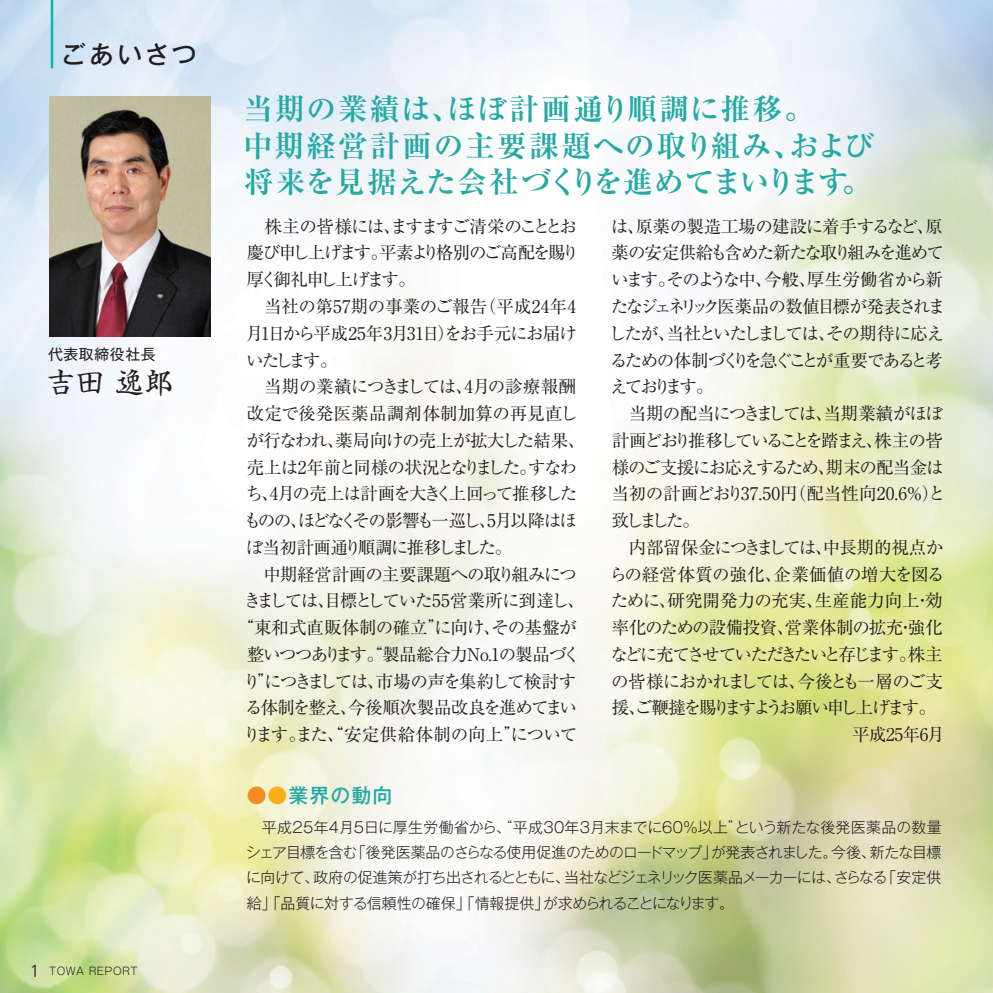
<style>
.page{position:relative;width:993px;height:993px;background:#fff}
.page>*{position:absolute;margin:0;border:0;box-sizing:border-box;transform-origin:0 0}
.t1{font:700 29.75px/36.8px "Ryumin Pro";letter-spacing:.045em;color:#24aaa5}
.t2{font:28px "Shinsei Kai Pro CBSK1";color:#231f20}
.t3{font:500 24.85px "Gothic MB101 Pro";letter-spacing:.115em;color:#231f20}
.t4{font:500 19.95px "Gothic MB101 Pro";letter-spacing:.05em;color:#24aaa5}
.t5{font:17.5px "Ryumin Pro";letter-spacing:-.06em;color:#231f20}
.t6{font:17.5px "Ryumin Pro";letter-spacing:-.08em;color:#231f20}
.t7{font:17.5px "Ryumin Pro";letter-spacing:-.125em;color:#231f20}
.t8{font:17.5px "Ryumin Pro";letter-spacing:-.145em;color:#231f20}
.t9{font:17.5px "Ryumin Pro";letter-spacing:.01em;color:#231f20}
.t10{font:17.5px "Ryumin Pro";letter-spacing:-.09em;color:#231f20}
.t11{font:17.5px "Ryumin Pro";letter-spacing:-.025em;color:#231f20}
.t12{font:17.5px "Ryumin Pro";letter-spacing:-.005em;color:#231f20}
.t13{font:17.5px "Ryumin Pro";letter-spacing:-.11em;color:#231f20}
.t14{font:17.5px "Ryumin Pro";letter-spacing:-.105em;color:#231f20}
.t15{font:17.5px "Ryumin Pro";letter-spacing:-.095em;color:#231f20}
.t16{font:17.5px "Ryumin Pro";letter-spacing:-.015em;color:#231f20}
.t17{font:17.5px "Ryumin Pro";letter-spacing:-.1em;color:#231f20}
.t18{font:17.5px "Ryumin Pro";letter-spacing:-.14em;color:#231f20}
.t19{font:17.5px "Ryumin Pro";letter-spacing:-.135em;color:#231f20}
.t20{font:17.5px "Ryumin Pro";letter-spacing:-.035em;color:#231f20}
.t21{font:17.5px "Ryumin Pro";color:#231f20}
.t22{font:17.5px "Ryumin Pro";letter-spacing:-.085em;color:#231f20}
.t23{font:17.5px "Ryumin Pro";letter-spacing:-.03em;color:#231f20}
.t24{font:17.5px "Ryumin Pro";letter-spacing:.005em;color:#231f20}
.t25{font:17.5px "Ryumin Pro";letter-spacing:-.02em;color:#231f20}
.t26{font:17.5px "Ryumin Pro";letter-spacing:-.16em;color:#231f20}
.t27{font:300 14.88px/25.4px "Gothic MB101 Pro";letter-spacing:-.045em;color:#231f20;text-align:justify}
.t28{font:14.88px "Gothic MB101 Pro";letter-spacing:.04em;color:#231f20}
.t29{font:300 10.5px "Gothic MB101 Pro";letter-spacing:.05em;color:#231f20}
.s1{font-family:"Frutiger LT Std";font-size:17.5px}
.s2{color:#f68b1f}
.s3{color:#faaf18}
</style>
<div class="page">
<img style="left:0;top:0;width:992px;height:992px">
<hr style="left:51px;top:0;width:2px;height:68px;background:#03b9ac">
<img style="left:49px;top:97px;width:161px;height:239px">
<h3 class="t3" style="left:61px;top:34px;width:137px">ごあいさつ</h3>
<p class="t28" style="left:48px;top:342px;width:109px">代表取締役社長</p>
<h2 class="t2" style="left:47px;top:360px;width:127px">吉田 逸郎</h2>
<p class="t29" style="left:30px;top:961px;width:109px"><span class="s1">1</span> TOWA REPORT</p>
<h1 class="t1" style="left:243px;top:88px;width:632px">当期の業績は、ほぼ計画通り順調に推移。<br>中期経営計画の主要課題への取り組み、および将来を見据えた会社づくりを進めてまいります。</h1>
<p class="t10" style="left:246px;top:212px;width:332px">　株主の皆様には、ますますご清栄のこととお</p>
<p class="t7" style="left:246px;top:239px;width:334px">慶び申し上げます。平素より格別のご高配を賜り</p>
<p class="t26" style="left:246px;top:266px;width:171px">厚く御礼申し上げます。</p>
<p class="t9" style="left:246px;top:292px;width:331px">　当社の第57期の事業のご報告（平成24年4</p>
<p class="t5" style="left:246px;top:319px;width:332px">月1日から平成25年3月31日）をお手元にお届け</p>
<p class="t5" style="left:246px;top:346px;width:93px">いたします。</p>
<p class="t20" style="left:246px;top:373px;width:331px">　当期の業績につきましては、4月の診療報酬</p>
<p class="t9" style="left:246px;top:399px;width:332px">改定で後発医薬品調剤体制加算の再見直し</p>
<p class="t5" style="left:246px;top:426px;width:340px">が行なわれ、薬局向けの売上が拡大した結果、</p>
<p class="t6" style="left:246px;top:453px;width:331px">売上は2年前と同様の状況となりました。すなわ</p>
<p class="t14" style="left:245px;top:480px;width:333px">ち、4月の売上は計画を大きく上回って推移した</p>
<p class="t13" style="left:244px;top:506px;width:334px">ものの、ほどなくその影響も一巡し、5月以降はほ</p>
<p class="t10" style="left:246px;top:533px;width:268px">ぼ当初計画通り順調に推移しました。</p>
<p class="t5" style="left:246px;top:560px;width:331px">　中期経営計画の主要課題への取り組みにつ</p>
<p class="t6" style="left:244px;top:587px;width:342px">きましては、目標としていた55営業所に到達し、</p>
<p class="t21" style="left:236px;top:613px;width:341px">“東和式直販体制の確立”に向け、その基盤が</p>
<p class="t5" style="left:246px;top:640px;width:335px">整いつつあります。“製品総合力No.1の製品づく</p>
<p class="t15" style="left:243px;top:667px;width:334px">り”につきましては、市場の声を集約して検討す</p>
<p class="t5" style="left:245px;top:694px;width:333px">る体制を整え、今後順次製品改良を進めてまい</p>
<p class="t16" style="left:243px;top:720px;width:335px">ります。また、“安定供給体制の向上”について</p>
<p class="t4" style="left:246px;top:778px;width:147px"><span class="s2">●</span><span class="s3">●</span>業界の動向</p>
<p class="t5" style="left:610px;top:212px;width:333px">は、原薬の製造工場の建設に着手するなど、原</p>
<p class="t22" style="left:611px;top:239px;width:333px">薬の安定供給も含めた新たな取り組みを進めて</p>
<p class="t17" style="left:610px;top:266px;width:333px">います。そのような中、今般、厚生労働省から新</p>
<p class="t18" style="left:610px;top:292px;width:336px">たなジェネリック医薬品の数値目標が発表されま</p>
<p class="t5" style="left:608px;top:319px;width:337px">したが、当社といたしましては、その期待に応え</p>
<p class="t8" style="left:609px;top:346px;width:334px">るための体制づくりを急ぐことが重要であると考</p>
<p class="t5" style="left:610px;top:373px;width:105px">えております。</p>
<p class="t5" style="left:611px;top:399px;width:333px">　当期の配当につきましては、当期業績がほぼ</p>
<p class="t19" style="left:611px;top:426px;width:332px">計画どおり推移していることを踏まえ、株主の皆</p>
<p class="t5" style="left:611px;top:453px;width:333px">様のご支援にお応えするため、期末の配当金は</p>
<p class="t12" style="left:611px;top:480px;width:336px">当初の計画どおり37.50円（配当性向20.6％）と</p>
<p class="t5" style="left:611px;top:506px;width:90px">致しました。</p>
<p class="t23" style="left:611px;top:533px;width:333px">　内部留保金につきましては、中長期的視点か</p>
<p class="t25" style="left:609px;top:560px;width:337px">らの経営体質の強化、企業価値の増大を図る</p>
<p class="t24" style="left:610px;top:587px;width:333px">ために、研究開発力の充実、生産能力向上・効</p>
<p class="t11" style="left:611px;top:613px;width:332px">率化のための設備投資、営業体制の拡充・強化</p>
<p class="t7" style="left:610px;top:640px;width:333px">などに充てさせていただきたいと存じます。株主</p>
<p class="t5" style="left:610px;top:667px;width:333px">の皆様におかれましては、今後とも一層のご支</p>
<p class="t8" style="left:611px;top:694px;width:326px">援、ご鞭撻を賜りますようお願い申し上げます。</p>
<p class="t11" style="left:851px;top:720px;width:94px">平成25年6月</p>
<p class="t27" style="left:246px;top:811px;width:697px">　平成25年4月5日に厚生労働省から、“平成30年3月末までに60%以上”という新たな後発医薬品の数量シェア目標を含む「後発医薬品のさらなる使用促進のためのロードマップ」が発表されました。今後、新たな目標に向けて、政府の促進策が打ち出されるとともに、当社などジェネリック医薬品メーカーには、さらなる「安定供給」「品質に対する信頼性の確保」「情報提供」が求められることになります。</p>
</div>
